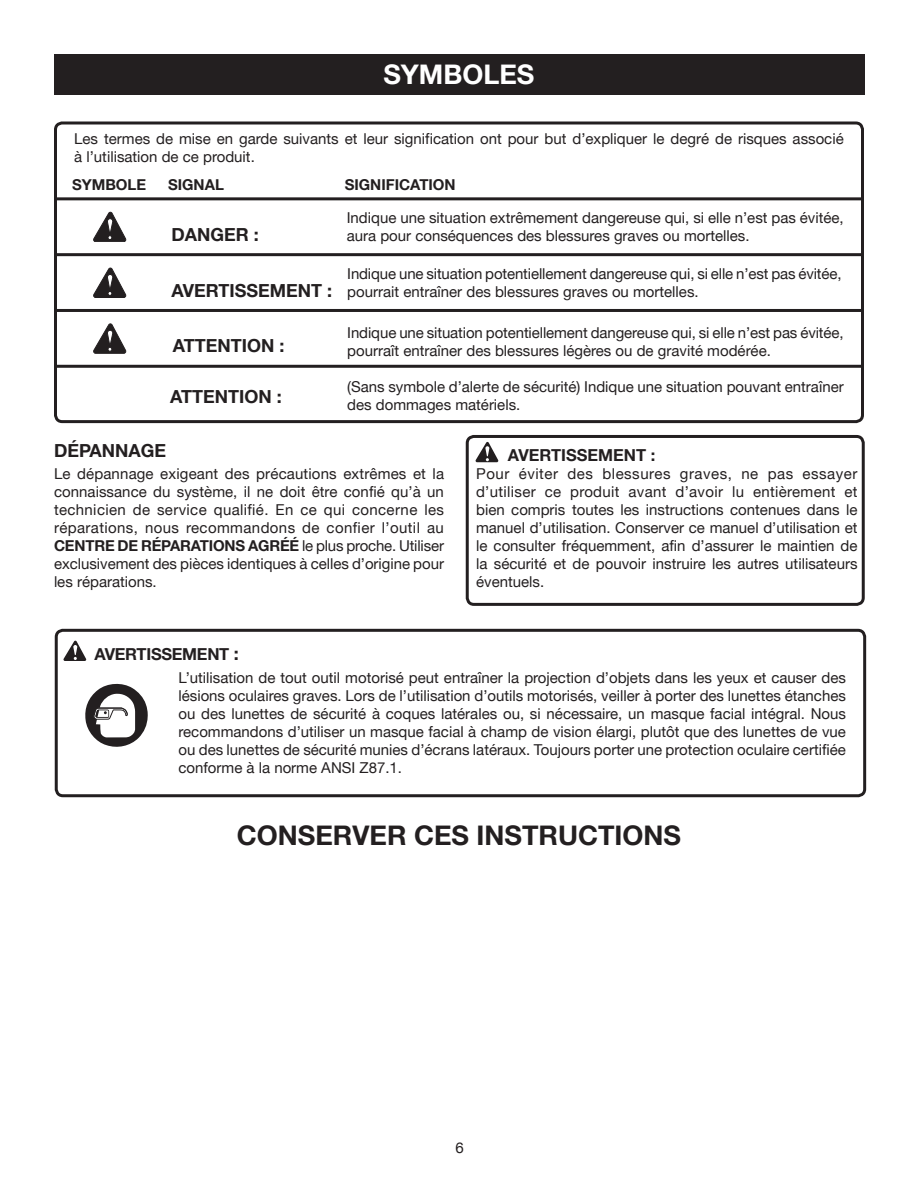
<style>
.page{position:relative;width:918px;height:1188px;background:#fff}
.page>*{position:absolute;margin:0;border:0;box-sizing:border-box;transform-origin:0 0}
.t1{font:700 27px "Helvetica Neue";color:#231f20}
.t2{font:700 27px "Helvetica Neue";color:#fff}
.t3{font:700 18px "Helvetica Neue";color:#231f20}
.t4{font:700 16.5px "Helvetica Neue";letter-spacing:-.015em;color:#231f20}
.t5{font:15px/18px "Helvetica Neue";color:#231f20}
.t6{font:700 15px "Helvetica Neue";color:#231f20}
.s1{font-weight:700}
.s2{font-size:18px}
</style>
<div class="page">
<div style="left:54px;top:54px;width:810px;height:40px;background:#231f20"></div>
<svg style="left:465px;top:435px;width:400px;height:169px"></svg>
<svg style="left:54px;top:628px;width:813px;height:168px"></svg>
<svg style="left:476px;top:442px;width:22px;height:20px"></svg>
<svg style="left:86px;top:684px;width:62px;height:62px"></svg>
<svg style="left:63px;top:641px;width:23px;height:19px"></svg>
<svg style="left:54px;top:121px;width:810px;height:301px"></svg>
<hr style="left:54px;top:197px;width:808px;height:3px;background:#231f20">
<hr style="left:54px;top:253px;width:808px;height:3px;background:#231f20">
<hr style="left:54px;top:309px;width:810px;height:3px;background:#231f20">
<hr style="left:54px;top:365px;width:810px;height:3px;background:#231f20">
<h1 class="t2" style="left:383px;top:57px;width:153px">SYMBOLES</h1>
<p class="t5" style="left:74px;top:130px;width:771px">Les termes de mise en garde suivants et leur signification ont pour but d’expliquer le degré de risques associé à l’utilisation de ce produit.</p>
<p class="t6" style="left:72px;top:175px;width:76px">SYMBOLE</p>
<p class="t6" style="left:168px;top:175px;width:57px">SIGNAL</p>
<p class="t6" style="left:345px;top:175px;width:113px">SIGNIFICATION</p>
<p class="t3" style="left:171px;top:224px;width:89px">DANGER :</p>
<p class="t3" style="left:171px;top:280px;width:162px">AVERTISSEMENT :</p>
<p class="t3" style="left:173px;top:335px;width:113px">ATTENTION :</p>
<p class="t3" style="left:170px;top:385px;width:113px">ATTENTION :</p>
<p class="t5" style="left:347px;top:209px;width:498px">Indique une situation extrêmement dangereuse qui, si elle n’est pas évitée, aura pour conséquences des blessures graves ou mortelles.</p>
<p class="t5" style="left:347px;top:265px;width:496px">Indique une situation potentiellement dangereuse qui, si elle n’est pas évitée, pourrait entraîner des blessures graves ou mortelles.</p>
<p class="t5" style="left:347px;top:323px;width:498px">Indique une situation potentiellement dangereuse qui, si elle n’est pas évitée, pourraît entraîner des blessures légères ou de gravité modérée.</p>
<p class="t5" style="left:347px;top:378px;width:498px">(Sans symbole d’alerte de sécurité) Indique une situation pouvant entraîner des dommages matériels.</p>
<p class="t3" style="left:54px;top:439px;width:114px">DÉPANNAGE</p>
<p class="t5" style="left:54px;top:465px;width:392px;text-align:justify">Le dépannage exigeant des précautions extrêmes et la connaissance du système, il ne doit être confié qu’à un technicien de service qualifié. En ce qui concerne les réparations, nous recommandons de confier l’outil au <span class="s1">CENTRE DE RÉPARATIONS AGRÉÉ</span> le plus proche. Utiliser exclusivement des pièces identiques à celles d’origine pour les réparations.</p>
<p class="t4" style="left:94px;top:644px;width:146px">AVERTISSEMENT <span class="s2">:</span></p>
<p class="t4" style="left:508px;top:445px;width:149px">AVERTISSEMENT :</p>
<p class="t5" style="left:476px;top:464px;width:383px;text-align:justify">Pour éviter des blessures graves, ne pas essayer d’utiliser ce produit avant d’avoir lu entièrement et bien compris toutes les instructions contenues dans le manuel d’utilisation. Conserver ce manuel d’utilisation et le consulter fréquemment, afin d’assurer le maintien de la sécurité et de pouvoir instruire les autres utilisateurs éventuels.</p>
<p class="t5" style="left:178px;top:669px;width:669px;text-align:justify">L’utilisation de tout outil motorisé peut entraîner la projection d’objets dans les yeux et causer des lésions oculaires graves. Lors de l’utilisation d’outils motorisés, veiller à porter des lunettes étanches ou des lunettes de sécurité à coques latérales ou, si nécessaire, un masque facial intégral. Nous recommandons d’utiliser un masque facial à champ de vision élargi, plutôt que des lunettes de vue ou des lunettes de sécurité munies d’écrans latéraux. Toujours porter une protection oculaire certifiée conforme à la norme ANSI Z87.1.</p>
<h1 class="t1" style="left:237px;top:819px;width:446px">CONSERVER CES INSTRUCTIONS</h1>
<p class="t5" style="left:456px;top:1139px;width:10px">6</p>
</div>
